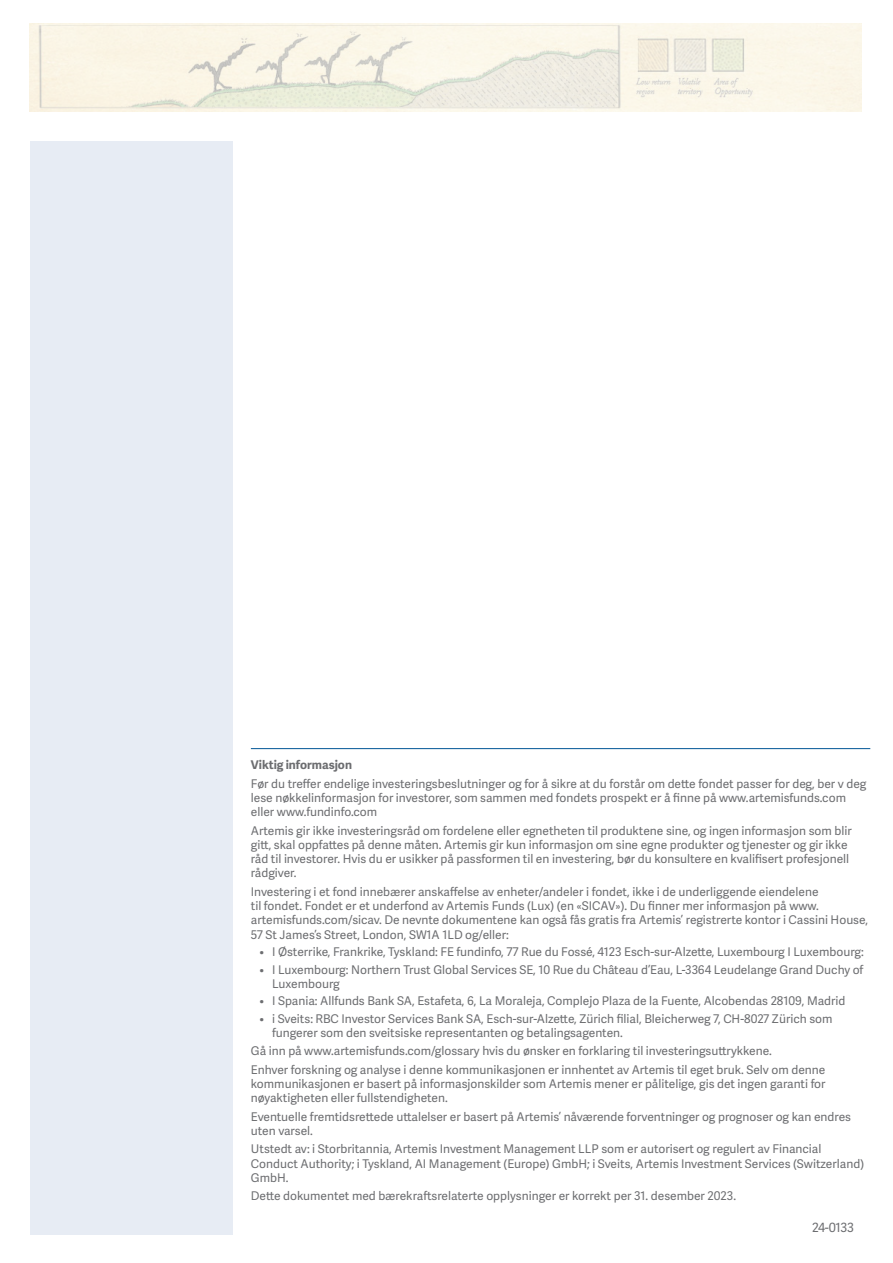
<style>
.page{position:relative;width:893px;height:1263px;background:#fff}
.page>*{position:absolute;margin:0;border:0;box-sizing:border-box;transform-origin:0 0}
.t1{font:12.75px "Adelle Sans";letter-spacing:-.02em;color:#6c6d70}
.t2{font:12px/14.2px "Adelle Sans";color:#6c6d70}
.t3{font:700 12px "Adelle Sans";color:#6c6d70}
</style>
<div class="page">
<div style="left:30px;top:141px;width:202px;height:1094px;background:#e7ecf4"></div>
<hr style="left:251px;top:748px;width:619px;height:1px;background:#005595">
<img style="left:30px;top:23px;width:831px;height:88px">
<p class="t3" style="left:251px;top:756px;width:103px">Viktig informasjon</p>
<p class="t2" style="left:251px;top:776px;width:617px">Før du treffer endelige investeringsbeslutninger og for å sikre at du forstår om dette fondet passer for deg, ber v deg lese nøkkelinformasjon for investorer, som sammen med fondets prospekt er å finne på www.artemisfunds.com eller www.fundinfo.com</p>
<p class="t2" style="left:251px;top:823px;width:602px">Artemis gir ikke investeringsråd om fordelene eller egnetheten til produktene sine, og ingen informasjon som blir gitt, skal oppfattes på denne måten. Artemis gir kun informasjon om sine egne produkter og tjenester og gir ikke råd til investorer. Hvis du er usikker på passformen til en investering, bør du konsultere en kvalifisert profesjonell rådgiver.</p>
<p class="t2" style="left:251px;top:884px;width:619px">Investering i et fond innebærer anskaffelse av enheter/andeler i fondet, ikke i de underliggende eiendelene<br>til fondet. Fondet er et underfond av Artemis Funds (Lux) (en «SICAV»). Du finner mer informasjon på www. artemisfunds.com/sicav. De nevnte dokumentene kan også fås gratis fra Artemis’ registrerte kontor i Cassini House, 57 St James’s Street, London, SW1A 1LD og/eller:</p>
<p class="t2" style="left:259px;top:945px;width:606px">• I Østerrike, Frankrike, Tyskland: FE fundinfo, 77 Rue du Fossé, 4123 Esch-sur-Alzette, Luxembourg I Luxembourg:</p>
<p class="t2" style="left:272px;top:963px;width:593px;line-height:13.5px;text-indent:-13px">• I Luxembourg: Northern Trust Global Services SE, 10 Rue du Château d’Eau, L-3364 Leudelange Grand Duchy of<br>Luxembourg</p>
<p class="t2" style="left:259px;top:994px;width:588px">• I Spania: Allfunds Bank SA, Estafeta, 6, La Moraleja, Complejo Plaza de la Fuente, Alcobendas 28109, Madrid</p>
<p class="t2" style="left:272px;top:1012px;width:562px;line-height:13.5px;text-indent:-13px">• i Sveits: RBC Investor Services Bank SA, Esch-sur-Alzette, Zürich filial, Bleicherweg 7, CH-8027 Zürich som fungerer som den sveitsiske representanten og betalingsagenten.</p>
<p class="t2" style="left:251px;top:1041px;width:576px;line-height:18.5px">Gå inn på www.artemisfunds.com/glossary hvis du ønsker en forklaring til investeringsuttrykkene.<br>Enhver forskning og analyse i denne kommunikasjonen er innhentet av Artemis til eget bruk. Selv om denne</p>
<p class="t2" style="left:251px;top:1076px;width:576px">kommunikasjonen er basert på informasjonskilder som Artemis mener er pålitelige, gis det ingen garanti for nøyaktigheten eller fullstendigheten.</p>
<p class="t2" style="left:251px;top:1109px;width:602px">Eventuelle fremtidsrettede uttalelser er basert på Artemis’ nåværende forventninger og prognoser og kan endres uten varsel.</p>
<p class="t2" style="left:251px;top:1142px;width:615px">Utstedt av: i Storbritannia, Artemis Investment Management LLP som er autorisert og regulert av Financial<br>Conduct Authority; i Tyskland, AI Management (Europe) GmbH; i Sveits, Artemis Investment Services (Switzerland)<br>GmbH.</p>
<p class="t2" style="left:251px;top:1189px;width:487px">Dette dokumentet med bærekraftsrelaterte opplysninger er korrekt per 31. desember 2023.</p>
<p class="t1" style="left:812px;top:1218px;width:43px">24-0133</p>
</div>
